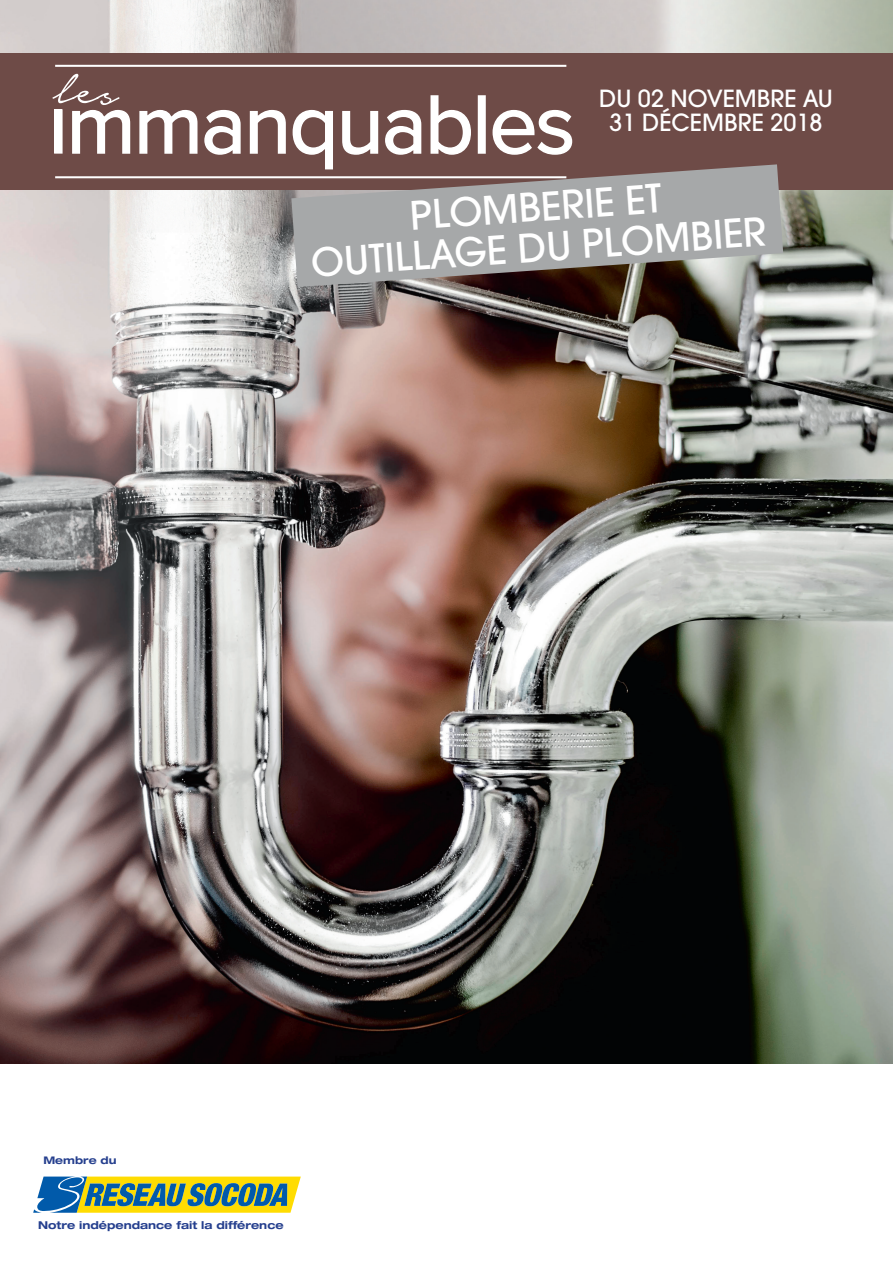
<style>
.page{position:relative;width:893px;height:1263px;background:#fff}
.page>*{position:absolute;margin:0;border:0;box-sizing:border-box;transform-origin:0 0}
.t1{font:500 39px/40.5px "Avant Garde";color:#fff;text-align:center}
.t2{font:500 23.55px/24px "Avant Garde";color:#fff;text-align:center}
.t3{font:700 expanded 10.8px "Helvetica Neue LT Std";color:#253f8e}
.t4{font:700 expanded 10.5px "Helvetica Neue LT Std";color:#253f8e}
</style>
<div class="page">
<img style="left:0;top:0;width:893px;height:1063px">
<div style="left:0;top:53px;width:893px;height:136px;background:#6e4b47"></div>
<svg style="left:139px;top:109px;width:59px;height:45px"></svg>
<svg style="left:204px;top:109px;width:37px;height:46px"></svg>
<svg style="left:249px;top:109px;width:84px;height:55px"></svg>
<svg style="left:342px;top:109px;width:80px;height:46px"></svg>
<svg style="left:430px;top:95px;width:41px;height:60px"></svg>
<div style="left:478px;top:96px;width:7px;height:57px;background:#fff"></div>
<div style="left:478px;top:95px;width:8px;height:59px;border:2px solid #fff"></div>
<svg style="left:492px;top:109px;width:81px;height:46px"></svg>
<hr style="left:55px;top:65px;width:511px;height:2px;background:#fff">
<hr style="left:55px;top:176px;width:511px;height:2px;background:#fff">
<svg style="left:52px;top:74px;width:79px;height:80px"></svg>
<svg style="left:291px;top:164px;width:492px;height:123px;background:#969291"></svg>
<svg style="left:33px;top:1176px;width:268px;height:37px;background:#8fa665"></svg>
<h2 class="t2" style="left:599px;top:89px;width:235px">DU 02 NOVEMBRE AU<br>31 DÉCEMBRE 2018</h2>
<h1 class="t1" style="left:307px;top:206px;width:458px;rotate:-4deg">PLOMBERIE ET<br>OUTILLAGE DU PLOMBIER</h1>
<p class="t4" style="left:43px;top:1154px;width:75px">Membre du</p>
<p class="t3" style="left:38px;top:1219px;width:247px">Notre indépendance fait la différence</p>
</div>
